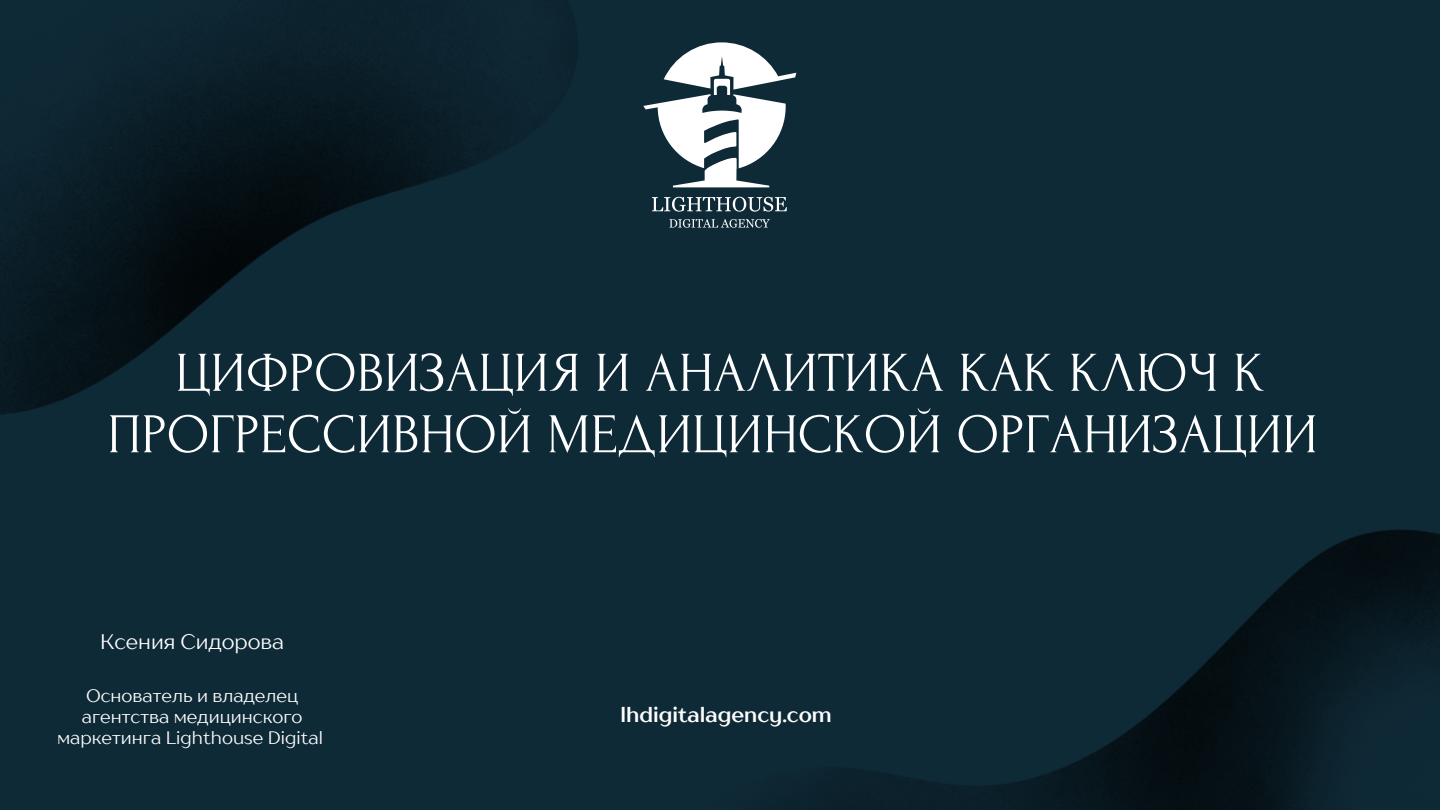
<style>
.page{position:relative;width:1440px;height:810px;background:#0f2a37}
.page>*{position:absolute;margin:0;border:0;box-sizing:border-box;transform-origin:0 0}
.t1{font:56px/61.5px "Forum";color:#fff;text-align:center}
.t2{font:700 21px "TT Drugs";color:#fff}
.t3{font:21px "TT Drugs";color:#fff}
.t4{font:18px/21px "TT Drugs";color:#fff;text-align:center}
</style>
<div class="page">
<svg style="left:643px;top:42px;width:153px;height:145px"></svg>
<svg style="left:669px;top:219px;width:101px;height:9px"></svg>
<svg style="left:652px;top:197px;width:135px;height:15px"></svg>
<p class="t1" style="left:108px;top:343px;width:1212px">ЦИФРОВИЗАЦИЯ И АНАЛИТИКА КАК КЛЮЧ К<br>ПРОГРЕССИВНОЙ МЕДИЦИНСКОЙ ОРГАНИЗАЦИИ</p>
<p class="t3" style="left:100px;top:629px;width:185px">Ксения Сидорова</p>
<p class="t4" style="left:57px;top:685px;width:268px">Основатель и владелец агентства медицинского маркетинга Lighthouse Digital</p>
<p class="t2" style="left:620px;top:702px;width:213px">lhdigitalagency.com</p>
</div>
